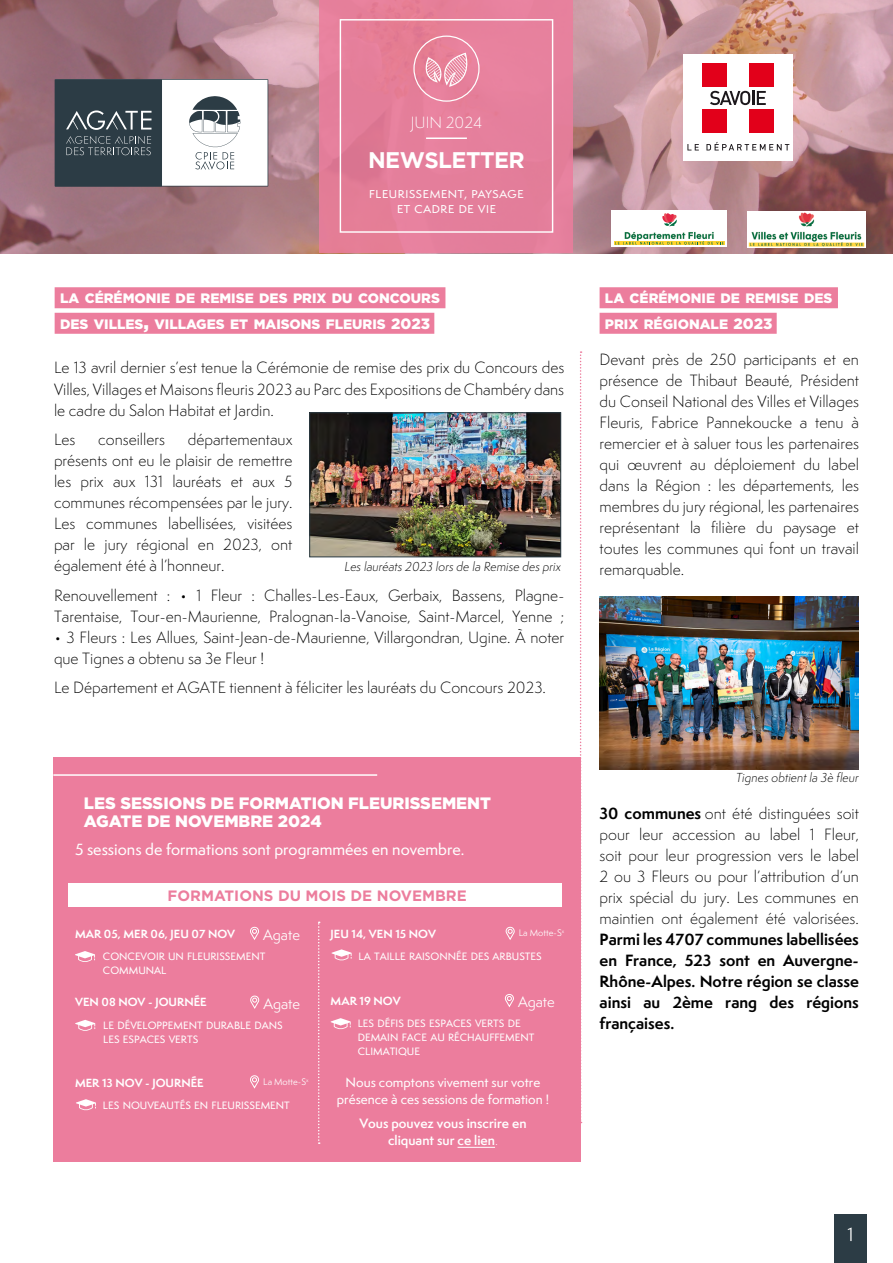
<style>
.page{position:relative;width:893px;height:1263px;background:#fff}
.page>*{position:absolute;margin:0;border:0;box-sizing:border-box;transform-origin:0 0}
.t1{font:700 22.5px "Gotham";letter-spacing:-.025em;color:#fff}
.t2{font:17.55px "Semplicita Pro";color:#fff}
.t3{font:900 16.5px/18px "Gotham HTF";color:#fff}
.t4{font:300 15px/21px "Semplicita Pro";color:#000;text-align:justify}
.t5{font:700 15px/21px "Semplicita Pro";color:#000;text-align:justify}
.t6{font:500 15px "Semplicita Pro";color:#fff}
.t7{font:15px/15px "Semplicita Pro";color:#fff;text-align:center}
.t8{font:700 15px "Gotham";color:#ec7d9d}
.t9{font:300 15px "Semplicita Pro";color:#fff}
.t10{font:13.95px "Semplicita Pro";color:#fff}
.t11{font:900 13.65px/25.5px "Gotham HTF";color:#fff}
.t12{font:500 12.45px/17.4px "Semplicita Pro";color:#fff;text-align:center}
.t13{font:600 12.45px/17.4px "Semplicita Pro";color:#fff;text-align:center}
.t14{font:italic 300 12px "Semplicita Pro";color:#000}
.t15{font:700 10.95px "Semplicita Pro";color:#fff}
.t16{font:500 9.75px/14px "Semplicita Pro";color:#fff}
.t17{font:8.7px "Semplicita Pro";color:#fff}
.s1{font-size:19.5px}
.s2{font-size:15px}
.s3{font-weight:300}
.s4{font-weight:700}
</style>
<div class="page">
<svg style="left:0;top:0;width:893px;height:253px;background:#b1838a"></svg>
<div style="left:320px;top:0;width:253px;height:252px;background:#e57f9b"></div>
<div style="left:340px;top:19px;width:213px;height:214px;border:1px solid #fff"></div>
<svg style="left:413px;top:36px;width:67px;height:66px"></svg>
<hr style="left:426px;top:137px;width:41px;height:2px;background:#fff">
<div style="left:684px;top:54px;width:109px;height:106px;background:#fff"></div>
<div style="left:702px;top:63px;width:24px;height:24px;background:#e2001a"></div>
<div style="left:749px;top:63px;width:24px;height:24px;background:#e2001a"></div>
<div style="left:702px;top:109px;width:25px;height:24px;background:#e2001a"></div>
<div style="left:749px;top:109px;width:24px;height:24px;background:#e2001a"></div>
<svg style="left:687px;top:144px;width:12px;height:6px"></svg>
<svg style="left:706px;top:142px;width:83px;height:8px"></svg>
<svg style="left:710px;top:91px;width:40px;height:14px"></svg>
<hr style="left:752px;top:91px;width:3px;height:14px;background:#1b171b">
<svg style="left:757px;top:91px;width:9px;height:14px"></svg>
<svg style="left:55px;top:79px;width:213px;height:107px"></svg>
<img style="left:748px;top:211px;width:117px;height:36px">
<div style="left:611px;top:211px;width:116px;height:36px;background:#fff"></div>
<img style="left:624px;top:231px;width:90px;height:10px">
<svg style="left:614px;top:241px;width:111px;height:4px"></svg>
<svg style="left:615px;top:241px;width:108px;height:3px"></svg>
<svg style="left:662px;top:213px;width:15px;height:14px"></svg>
<div style="left:834px;top:1214px;width:32px;height:49px;background:#2c3c45"></div>
<div style="left:55px;top:287px;width:390px;height:21px;background:#ec7d9d"></div>
<div style="left:55px;top:313px;width:379px;height:21px;background:#ec7d9d"></div>
<svg style="left:580px;top:351px;width:2px;height:772px"></svg>
<img style="left:311px;top:414px;width:248px;height:141px">
<div style="left:309px;top:412px;width:252px;height:145px;border:1px solid #2c3c45"></div>
<div style="left:600px;top:287px;width:238px;height:21px;background:#ec7d9d"></div>
<div style="left:600px;top:313px;width:177px;height:21px;background:#ec7d9d"></div>
<img style="left:600px;top:597px;width:259px;height:172px">
<div style="left:53px;top:757px;width:528px;height:404px;background:#ec7d9d"></div>
<hr style="left:53px;top:774px;width:324px;height:2px;background:#fff">
<hr style="left:458px;top:1147px;width:37px;height:1px;background:#fff">
<svg style="left:250px;top:926px;width:9px;height:14px"></svg>
<svg style="left:75px;top:951px;width:20px;height:11px"></svg>
<svg style="left:250px;top:995px;width:9px;height:14px"></svg>
<svg style="left:75px;top:1020px;width:20px;height:11px"></svg>
<svg style="left:250px;top:1075px;width:9px;height:13px"></svg>
<svg style="left:76px;top:1099px;width:20px;height:12px"></svg>
<svg style="left:505px;top:926px;width:9px;height:14px"></svg>
<svg style="left:332px;top:949px;width:20px;height:12px"></svg>
<svg style="left:504px;top:994px;width:10px;height:13px"></svg>
<svg style="left:331px;top:1018px;width:20px;height:12px"></svg>
<svg style="left:318px;top:921px;width:2px;height:223px"></svg>
<div style="left:68px;top:883px;width:493px;height:23px;background:#fff"></div>
<p class="t9" style="left:411px;top:113px;width:73px">JUIN 2024</p>
<h1 class="t1" style="left:368px;top:147px;width:158px">NEWSLETTER</h1>
<p class="t7" style="left:369px;top:185px;width:157px">fleurissement, paysage et cadre de vie</p>
<p class="t11" style="left:60px;top:285px;width:381px">LA CÉRÉMONIE DE REMISE DES PRIX DU CONCOURS<br>DES VILLES<span class="s1">,</span> VILLAGES ET MAISONS FLEURIS <span class="s2">2023</span></p>
<p class="t4" style="left:54px;top:357px;width:512px">Le 13 avril dernier s’est tenue la Cérémonie de remise des prix du Concours des Villes, Villages et Maisons fleuris 2023 au Parc des Expositions de Chambéry dans le cadre du Salon Habitat et Jardin.</p>
<p class="t4" style="left:54px;top:429px;width:23px">Les</p>
<p class="t4" style="left:98px;top:429px;width:68px">conseillers</p>
<p class="t4" style="left:54px;top:429px;width:240px;text-indent:134px">départementaux présents ont eu le plaisir de remettre les prix aux 131 lauréats et aux 5 communes récompensées par le jury.<br>Les communes labellisées, visitées par le jury régional en 2023, ont également été à l’honneur.</p>
<p class="t4" style="left:54px;top:584px;width:512px">Renouvellement : • 1 Fleur : Challes-Les-Eaux, Gerbaix, Bassens, Plagne-<br>Tarentaise, Tour-en-Maurienne, Pralognan-la-Vanoise, Saint-Marcel, Yenne ;</p>
<p class="t4" style="left:54px;top:626px;width:512px">• 3 Fleurs : Les Allues, Saint-Jean-de-Maurienne, Villargondran, Ugine. À noter que Tignes a obtenu sa 3e Fleur !</p>
<p class="t4" style="left:54px;top:677px;width:494px">Le Département et AGATE tiennent à féliciter les lauréats du Concours 2023.</p>
<p class="t14" style="left:345px;top:558px;width:218px">Les lauréats 2023 lors de la Remise des prix</p>
<p class="t3" style="left:84px;top:794px;width:409px">LES SESSIONS DE FORMATION FLEURISSEMENT<br>AGATE DE NOVEMBRE 2024</p>
<p class="t6" style="left:75px;top:839px;width:391px">5 sessions de formations sont programmées en novembre.</p>
<p class="t8" style="left:168px;top:885px;width:301px">FORMATIONS DU MOIS DE NOVEMBRE</p>
<p class="t15" style="left:75px;top:925px;width:162px">MAR 05, MER 06, JEU 07 NOV</p>
<p class="t10" style="left:263px;top:925px;width:38px">Agate</p>
<p class="t16" style="left:103px;top:949px;width:164px">CONCEVOIR UN FLEURISSEMENT<br>COMMUNAL</p>
<p class="t15" style="left:75px;top:994px;width:133px">VEN 08 NOV - JOURNÉE</p>
<p class="t10" style="left:263px;top:994px;width:38px">Agate</p>
<p class="t16" style="left:103px;top:1018px;width:181px">LE DÉVELOPPEMENT DURABLE DANS<br>LES ESPACES VERTS</p>
<p class="t15" style="left:75px;top:1074px;width:130px">MER 13 NOV - JOURNÉE</p>
<p class="t17" style="left:263px;top:1075px;width:47px">La Motte-S<sup>x</sup></p>
<p class="t16" style="left:103px;top:1098px;width:188px">LES NOUVEAUTÉS EN FLEURISSEMENT</p>
<p class="t15" style="left:331px;top:925px;width:107px">JEU 14, VEN 15 NOV</p>
<p class="t17" style="left:519px;top:926px;width:47px">La Motte-S<sup>x</sup></p>
<p class="t16" style="left:359px;top:949px;width:185px">LA TAILLE RAISONNÉE DES ARBUSTES</p>
<p class="t15" style="left:331px;top:992px;width:72px">MAR 19 NOV</p>
<p class="t16" style="left:358px;top:1016px;width:178px">LES DÉFIS DES ESPACES VERTS DE<br>DEMAIN FACE AU RÉCHAUFFEMENT<br>CLIMATIQUE</p>
<p class="t10" style="left:518px;top:992px;width:38px">Agate</p>
<p class="t12" style="left:337px;top:1073px;width:214px">Nous comptons vivement sur votre présence à ces sessions de formation !</p>
<p class="t13" style="left:359px;top:1114px;width:169px">Vous pouvez vous inscrire en cliquant sur ce lien<span class="s3">.</span></p>
<p class="t11" style="left:605px;top:285px;width:229px">LA CÉRÉMONIE DE REMISE DES<br>PRIX RÉGIONALE <span class="s2">2023</span></p>
<p class="t4" style="left:600px;top:349px;width:261px">Devant près de 250 participants et en présence de Thibaut Beauté, Président du Conseil National des Villes et Villages Fleuris, Fabrice Pannekoucke a tenu à remercier et à saluer tous les partenaires qui œuvrent au déploiement du label dans la Région : les départements, les membres du jury régional, les partenaires représentant la filière du paysage et toutes les communes qui font un travail remarquable.</p>
<p class="t14" style="left:736px;top:770px;width:124px">Tignes obtient la 3è fleur</p>
<p class="t4" style="left:600px;top:803px;width:261px"><span class="s4">30 communes</span> ont été distinguées soit pour leur accession au label 1 Fleur, soit pour leur progression vers le label 2 ou 3 Fleurs ou pour l’attribution d’un prix spécial du jury. Les communes en maintien ont également été valorisées.</p>
<p class="t5" style="left:600px;top:929px;width:261px">Parmi les 4707 communes labellisées en France, 523 sont en Auvergne-Rhône-Alpes. Notre région se classe ainsi au 2ème rang des régions françaises.</p>
<p class="t2" style="left:847px;top:1222px;width:8px">1</p>
</div>
